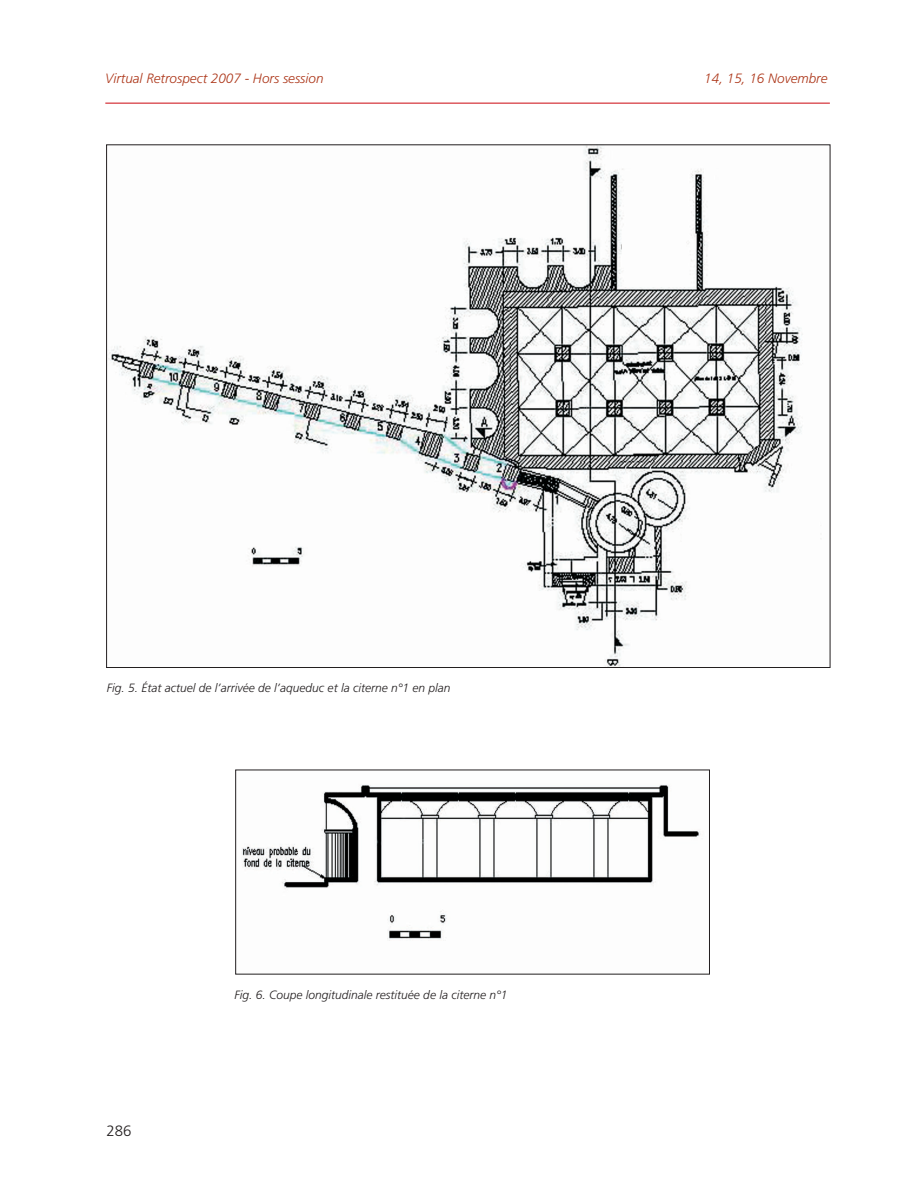
<style>
.page{position:relative;width:915px;height:1191px;background:#fff}
.page>*{position:absolute;margin:0;border:0;box-sizing:border-box;transform-origin:0 0}
.t1{font:300 15px "Frutiger";color:#231f20}
.t2{font:italic 300 13.5px "Frutiger";color:#ad371a}
.légende{font:italic 300 12px "Frutiger";color:#231f20}
</style>
<div class="page">
<hr style="left:105px;top:103px;width:724px;height:1px;background:#d1232a">
<img style="left:108px;top:147px;width:713px;height:518px">
<img style="left:242px;top:785px;width:458px;height:156px">
<p class="t2" style="left:105px;top:70px;width:220px">Virtual Retrospect 2007 - Hors session</p>
<p class="t2" style="left:704px;top:70px;width:125px">14, 15, 16 Novembre</p>
<p class="légende" style="left:107px;top:680px;width:345px">Fig. 5. État actuel de l’arrivée de l’aqueduc et la citerne n°1 en plan</p>
<p class="t1" style="left:106px;top:1122px;width:27px">286</p>
<p class="légende" style="left:234px;top:988px;width:274px">Fig. 6. Coupe longitudinale restituée de la citerne n°1</p>
</div>
